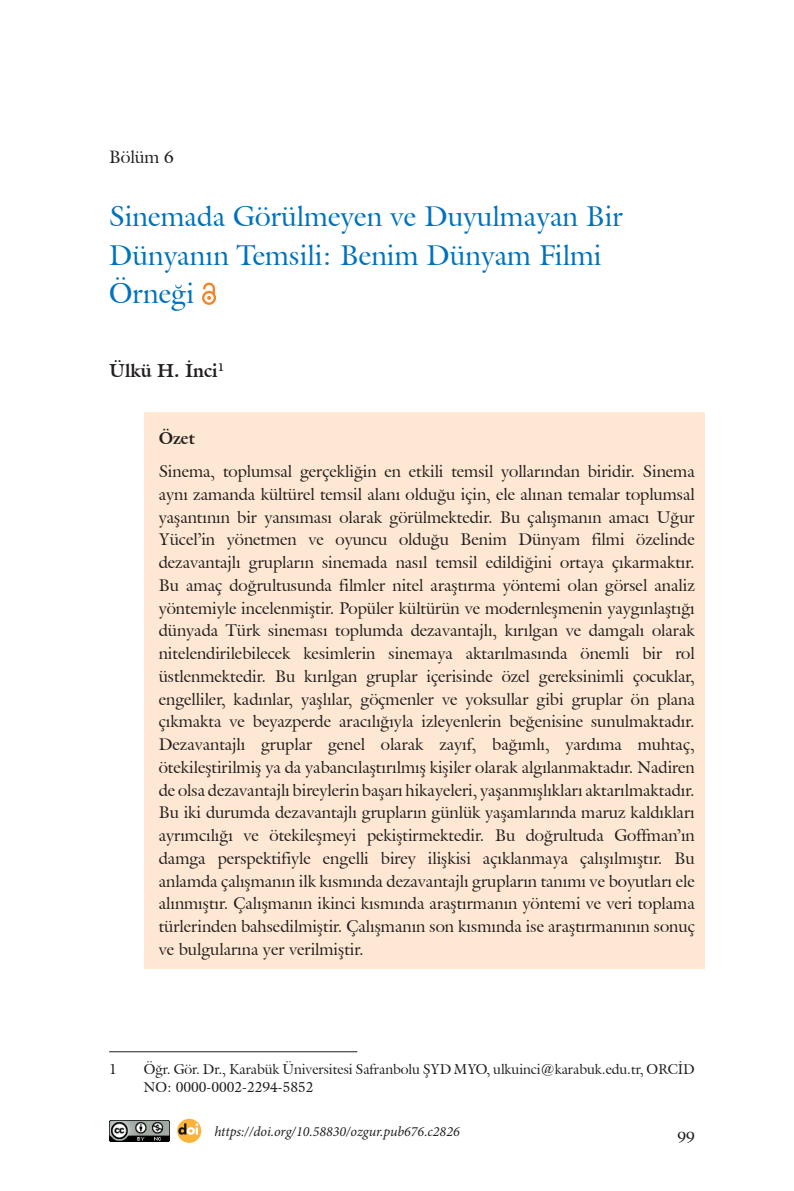
<style>
.page{position:relative;width:794px;height:1191px;background:#fff}
.page>*{position:absolute;margin:0;border:0;box-sizing:border-box;transform-origin:0 0}
.t1{font:28px/38.5px "Galliard IT Cby BT";letter-spacing:.005em;color:#0072bc}
.t2{font:700 18.38px "Galliard IT Cby BT";color:#231f20}
.t3{font:17.5px "Galliard IT Cby BT";color:#231f20}
.t4{font:16.62px/22.8px "Galliard IT Cby BT";color:#231f20;text-align:justify}
.t5{font:700 16.62px "Galliard IT Cby BT";color:#231f20}
.t6{font:15.75px "Galliard IT Cby BT";color:#231f20}
.t7{font:14px/17.5px "Galliard IT Cby BT";color:#231f20}
.t8{font:italic 14px "Minion Pro";color:#231f20}
</style>
<div class="page">
<div style="left:144px;top:412px;width:560px;height:46px;background:#fee8d3"></div>
<div style="left:144px;top:444px;width:560px;height:525px;background:#fee8d3"></div>
<svg style="left:202px;top:282px;width:14px;height:23px"></svg>
<hr style="left:109px;top:1051px;width:248px;height:1px;background:#231f20">
<img style="left:109px;top:1120px;width:60px;height:21px">
<svg style="left:177px;top:1118px;width:24px;height:24px"></svg>
<svg style="left:178px;top:1123px;width:20px;height:11px"></svg>
<p class="t3" style="left:109px;top:145px;width:66px">Bölüm 6</p>
<h1 class="t1" style="left:109px;top:197px;width:515px">Sinemada Görülmeyen ve Duyulmayan Bir<br>Dünyanın Temsili: Benim Dünyam Filmi<br>Örneği</h1>
<p class="t2" style="left:109px;top:359px;width:116px">Ülkü H. İnci<sup>1</sup></p>
<p class="t5" style="left:159px;top:428px;width:38px">Özet</p>
<p class="t4" style="left:159px;top:460px;width:537px">Sinema, toplumsal gerçekliğin en etkili temsil yollarından biridir. Sinema aynı zamanda kültürel temsil alanı olduğu için, ele alınan temalar toplumsal yaşantının bir yansıması olarak görülmektedir. Bu çalışmanın amacı Uğur Yücel’in yönetmen ve oyuncu olduğu Benim Dünyam filmi özelinde dezavantajlı grupların sinemada nasıl temsil edildiğini ortaya çıkarmaktır.<br>Bu amaç doğrultusunda filmler nitel araştırma yöntemi olan görsel analiz yöntemiyle incelenmiştir. Popüler kültürün ve modernleşmenin yaygınlaştığı dünyada Türk sineması toplumda dezavantajlı, kırılgan ve damgalı olarak nitelendirilebilecek kesimlerin sinemaya aktarılmasında önemli bir rol üstlenmektedir. Bu kırılgan gruplar içerisinde özel gereksinimli çocuklar, engelliler, kadınlar, yaşlılar, göçmenler ve yoksullar gibi gruplar ön plana çıkmakta ve beyazperde aracılığıyla izleyenlerin beğenisine sunulmaktadır.<br>Dezavantajlı gruplar genel olarak zayıf, bağımlı, yardıma muhtaç, ötekileştirilmiş ya da yabancılaştırılmış kişiler olarak algılanmaktadır. Nadiren de olsa dezavantajlı bireylerin başarı hikayeleri, yaşanmışlıkları aktarılmaktadır.<br>Bu iki durumda dezavantajlı grupların günlük yaşamlarında maruz kaldıkları ayrımcılığı ve ötekileşmeyi pekiştirmektedir. Bu doğrultuda Goffman’ın damga perspektifiyle engelli birey ilişkisi açıklanmaya çalışılmıştır. Bu anlamda çalışmanın ilk kısmında dezavantajlı grupların tanımı ve boyutları ele alınmıştır. Çalışmanın ikinci kısmında araştırmanın yöntemi ve veri toplama türlerinden bahsedilmiştir. Çalışmanın son kısmında ise araştırmanının sonuç ve bulgularına yer verilmiştir.</p>
<p class="t7" style="left:109px;top:1060px;width:9px">1</p>
<p class="t7" style="left:144px;top:1060px;width:552px">Öğr. Gör. Dr., Karabük Üniversitesi Safranbolu ŞYD MYO, ulkuinci@karabuk.edu.tr, ORCİD<br>NO: 0000-0002-2294-5852</p>
<p class="t8" style="left:214px;top:1121px;width:247px">https://doi.org/10.58830/ozgur.pub676.c2826</p>
<p class="t6" style="left:677px;top:1127px;width:19px">99</p>
</div>
